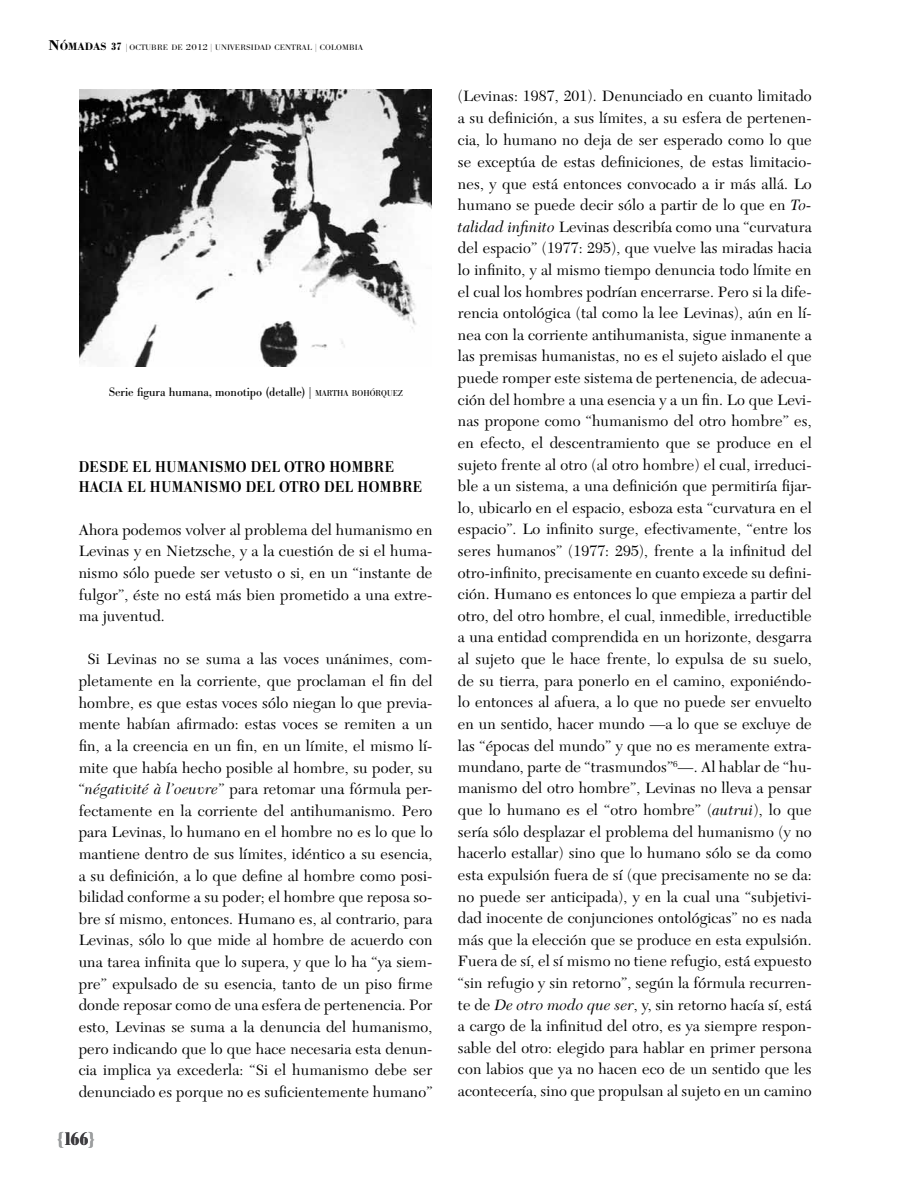
<style>
.page{position:relative;width:915px;height:1191px;background:#fff}
.page>*{position:absolute;margin:0;border:0;box-sizing:border-box;transform-origin:0 0}
.t1{font:700 condensed 18px "Bodoni BE";color:#3e3d40}
.t2{font:15.6px/21.6px "New Caledonia";letter-spacing:.01em;color:#000;text-align:justify}
.t3{font:500 15.3px/19.5px "Bodoni BE";letter-spacing:.02em;color:#000;scale:.92 1}
.t4{font:12px "Bodoni BE";color:#000}
.t5{font:300 7.8px "Bodoni BE";letter-spacing:.02em;color:#000;scale:1.09 1}
.s1{font-family:"Bodoni";font-weight:700;font-size:14.7px}
.s2{font-family:"Bodoni";font-weight:700;font-size:10.95px}
.s3{font-weight:700;font-stretch:condensed;font-size:10.5px}
.s4{font-size:8.25px}
.s5{font-size:8.55px}
.s6{font-size:8.4px}
.s7{font-style:italic}
.s8{color:#9c9e9f}
</style>
<div class="page">
<img style="left:80px;top:89px;width:352px;height:277px">
<p class="t5" style="left:48px;top:43px;width:290px"><span class="s1">N</span><span class="s2">ÓMADAS</span> <span class="s3">37</span> <span class="s4">|</span> OCTUBRE DE <span class="s5">2012</span> <span class="s4">|</span> UNIVERSIDAD CENTRAL <span class="s4">|</span> COLOMBIA</p>
<p class="t4" style="left:109px;top:385px;width:295px">Serie figura humana, monotipo (detalle) | <span class="s6">MARTHA BOHÓRQUEZ</span></p>
<p class="t3" style="left:79px;top:457px;width:375px">DESDE EL HUMANISMO DEL OTRO HOMBRE<br>HACIA EL HUMANISMO DEL OTRO DEL HOMBRE</p>
<p class="t2" style="left:79px;top:519px;width:355px">Ahora podemos volver al problema del humanismo en Levinas y en Nietzsche, y a la cuestión de si el huma&shy;nismo sólo puede ser vetusto o si, en un “instante de fulgor”, éste no está más bien prometido a una extre&shy;ma juventud.</p>
<p class="t2" style="left:79px;top:649px;width:355px;text-align:center">Si Levinas no se suma a las voces unánimes, com&shy;pletamente en la corriente, que proclaman el fin del hombre, es que estas voces sólo niegan lo que previa&shy;mente habían afirmado: estas voces se remiten a un fin, a la creencia en un fin, en un límite, el mismo lí&shy;mite que había hecho posible al hombre, su poder, su “<span class="s7">négativité à l’oeuvre</span>” para retomar una fórmula per&shy;fectamente en la corriente del antihumanismo. Pero para Levinas, lo humano en el hombre no es lo que lo mantiene dentro de sus límites, idéntico a su esencia, a su definición, a lo que define al hombre como posi&shy;bilidad conforme a su poder; el hombre que reposa so&shy;bre sí mismo, entonces. Humano es, al contrario, para Levinas, sólo lo que mide al hombre de acuerdo con una tarea infinita que lo supera, y que lo ha “ya siem&shy;pre” expulsado de su esencia, tanto de un piso firme donde reposar como de una esfera de pertenencia. Por esto, Levinas se suma a la denuncia del humanismo, pero indicando que lo que hace necesaria esta denun&shy;cia implica ya excederla: “Si el humanismo debe ser denunciado es porque no es suficientemente humano”</p>
<p class="t1" style="left:57px;top:1128px;width:39px"><span class="s8">{</span>166<span class="s8">}</span></p>
<p class="t2" style="left:458px;top:86px;width:355px">(Levinas: 1987, 201). Denunciado en cuanto limitado a su definición, a sus límites, a su esfera de pertenen&shy;cia, lo humano no deja de ser esperado como lo que se exceptúa de estas definiciones, de estas limitacio&shy;nes, y que está entonces convocado a ir más allá. Lo humano se puede decir sólo a partir de lo que en <span class="s7">To&shy;talidad infinito</span> Levinas describía como una “curvatura del espacio” (1977: 295), que vuelve las miradas hacia lo infinito, y al mismo tiempo denuncia todo límite en el cual los hombres podrían encerrarse. Pero si la dife&shy;rencia ontológica (tal como la lee Levinas), aún en lí&shy;nea con la corriente antihumanista, sigue inmanente a las premisas humanistas, no es el sujeto aislado el que puede romper este sistema de pertenencia, de adecua&shy;ción del hombre a una esencia y a un fin. Lo que Levi&shy;nas propone como “humanismo del otro hombre” es, en efecto, el descentramiento que se produce en el sujeto frente al otro (al otro hombre) el cual, irreduci&shy;ble a un sistema, a una definición que permitiría fijar&shy;lo, ubicarlo en el espacio, esboza esta “curvatura en el espacio”. Lo infinito surge, efectivamente, “entre los seres humanos” (1977: 295), frente a la infinitud del otro-infinito, precisamente en cuanto excede su defini&shy;ción. Humano es entonces lo que empieza a partir del otro, del otro hombre, el cual, inmedible, irreductible a una entidad comprendida en un horizonte, desgarra al sujeto que le hace frente, lo expulsa de su suelo, de su tierra, para ponerlo en el camino, exponiéndo&shy;lo entonces al afuera, a lo que no puede ser envuelto en un sentido, hacer mundo —a lo que se excluye de las “épocas del mundo” y que no es meramente extra&shy;mundano, parte de “trasmundos”<sup>6</sup>—. Al hablar de “hu&shy;manismo del otro hombre”, Levinas no lleva a pensar que lo humano es el “otro hombre” (<span class="s7">autrui</span>), lo que sería sólo desplazar el problema del humanismo (y no hacerlo estallar) sino que lo humano sólo se da como esta expulsión fuera de sí (que precisamente no se da: no puede ser anticipada), y en la cual una “subjetivi&shy;dad inocente de conjunciones ontológicas” no es nada más que la elección que se produce en esta expulsión.<br>Fuera de sí, el sí mismo no tiene refugio, está expuesto “sin refugio y sin retorno”, según la fórmula recurren&shy;te de <span class="s7">De otro modo que ser</span>, y, sin retorno hacía sí, está a cargo de la infinitud del otro, es ya siempre respon&shy;sable del otro: elegido para hablar en primer persona con labios que ya no hacen eco de un sentido que les acontecería, sino que propulsan al sujeto en un camino</p>
</div>
